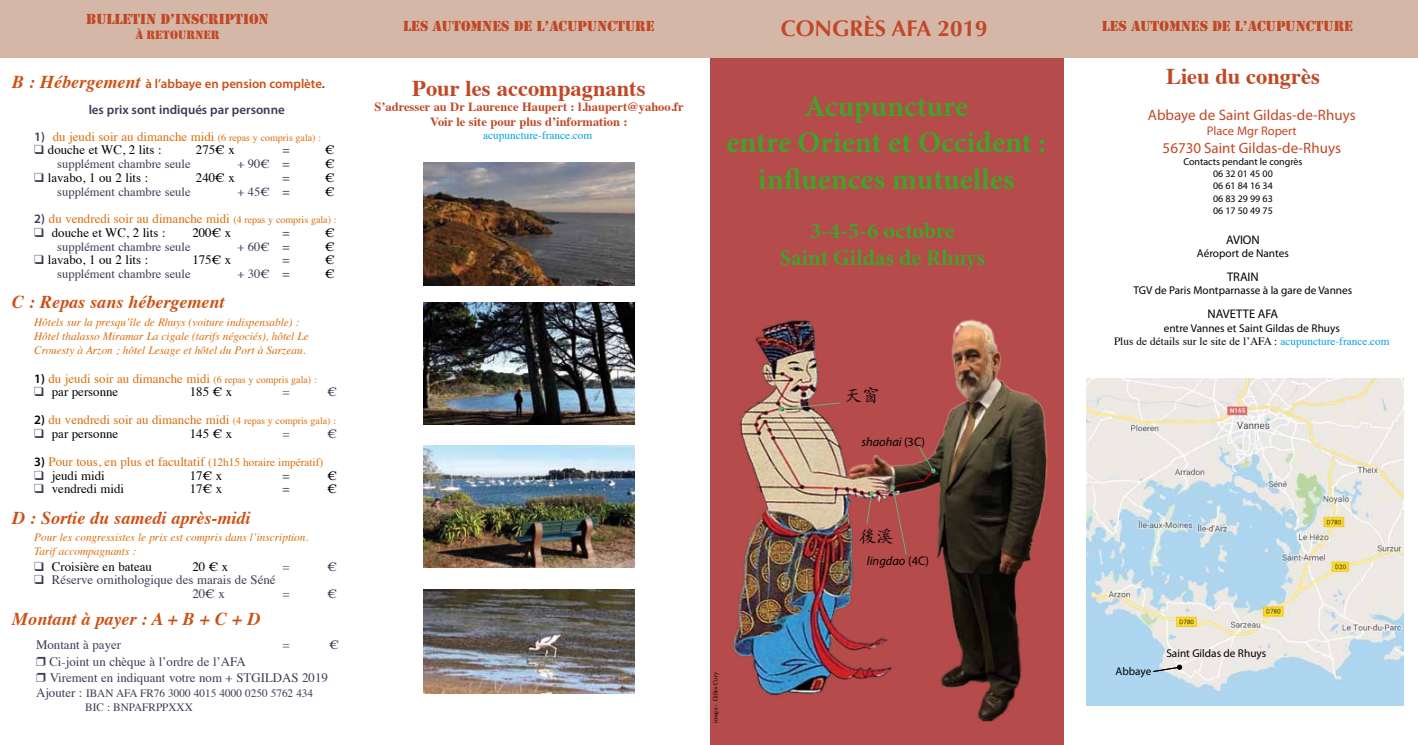
<style>
.page{position:relative;width:1418px;height:745px;background:#fff}
.page>*{position:absolute;margin:0;border:0;box-sizing:border-box;transform-origin:0 0}
.t1{font:700 30px/36px "Minion Pro";color:#44a12b;text-align:center}
.t2{font:700 22.5px "Times";color:#c14826}
.t3{font:700 22.5px/27px "Minion Pro";color:#44a12b;text-align:center}
.t4{font:700 22.5px "Optima";color:#c14826}
.t5{font:italic 700 18px "Times";color:#ce4f12}
.t6{font:17.5px "SIL Kai Reg Jian";color:#000}
.t7{font:15px "Stencil";color:#c14826}
.t8{font:15px "Myriad Pro";color:#c14826}
.t9{font:12.88px "Times";color:#db6c08}
.t10{font:12.88px "Times";color:#000}
.t11{font:12.88px/13.8px "Times";color:#413856}
.t12{font:600 12.88px/25.8px "Myriad Pro";color:#413856}
.t13{font:12.5px "Times";color:#413856}
.t14{font:700 12.5px/15px "Times";color:#c14826;text-align:center}
.t15{font:italic 12.5px "Myriad Pro";color:#000}
.t16{font:12.5px "Myriad Pro";color:#000}
.t17{font:12.5px "Myriad Pro";color:#c14826}
.t18{font:12.5px "Stencil";color:#c14826}
.t19{font:italic 11.25px/14.1px "Times";color:#db6c08}
.t20{font:11.25px "Myriad Pro";color:#000}
.t21{font:11.25px/13.5px "Times";color:#413856}
.t22{font:11.25px "Times";color:#000}
.t23{font:11.25px "Times";color:#009ee0}
.t24{font:10px/12px "Myriad Pro";color:#000;text-align:center}
.t25{font:6.25px "Times";letter-spacing:-.005em;color:#000}
.s1{font-family:"Times";font-weight:700;font-style:italic;font-size:18px;color:#ce4f12}
.s2{color:#ce4f12}
.s3{font-family:"Myriad Pro";font-weight:600;color:#413856}
.s4{font-size:10px}
.s5{color:#413856}
.s6{font-size:12.88px;color:#000}
.s7{font-family:"Myriad Pro";font-weight:600;color:#000}
.s8{font-size:11.25px}
.s9{font-size:12.88px}
.s10{font-style:normal}
.s11{color:#009ee0}
</style>
<div class="page">
<div style="left:710px;top:6px;width:353px;height:738px;background:#b54b4a"></div>
<img style="left:733px;top:319px;width:314px;height:403px">
<svg style="left:866px;top:490px;width:8px;height:34px"></svg>
<svg style="left:778px;top:402px;width:63px;height:9px"></svg>
<svg style="left:890px;top:444px;width:45px;height:111px"></svg>
<img style="left:423px;top:302px;width:211px;height:122px">
<img style="left:423px;top:162px;width:211px;height:123px">
<img style="left:423px;top:589px;width:211px;height:103px">
<img style="left:423px;top:445px;width:211px;height:122px">
<div style="left:0;top:0;width:1417px;height:58px;background:#d5b7a8"></div>
<img style="left:1086px;top:378px;width:317px;height:327px">
<svg style="left:1152px;top:664px;width:30px;height:7px"></svg>
<p class="t7" style="left:86px;top:10px;width:20px">BULLETIN</p>
<p class="t7" style="left:160px;top:10px;width:24px">D’INSCRI</p>
<p class="t7" style="left:225px;top:10px;width:19px">PTION</p>
<p class="t18" style="left:135px;top:28px;width:86px">À RETOURNER</p>
<p class="t12" style="left:89px;top:70px;width:238px;text-indent:-76px"><span class="s1">B : Hébergement</span> <span class="s2">à l’abbaye en pension complète</span>. les prix sont indiqués par personne</p>
<p class="t9" style="left:34px;top:124px;width:288px"><span class="s3">1)</span> du jeudi soir au dimanche midi <span class="s4">(6 repas y compris gala) :</span></p>
<p class="t10" style="left:34px;top:138px;width:129px"><span class="s5">❑</span> douche et WC, 2 lits :</p>
<p class="t10" style="left:196px;top:138px;width:40px">275€ x</p>
<p class="t10" style="left:282px;top:138px;width:9px">=</p>
<p class="t10" style="left:325px;top:138px;width:11px">€</p>
<p class="t13" style="left:57px;top:152px;width:135px">supplément chambre seule</p>
<p class="t13" style="left:237px;top:152px;width:54px">+ 90€ <span class="s6">=</span></p>
<p class="t10" style="left:325px;top:152px;width:11px">€</p>
<p class="t10" style="left:34px;top:165px;width:116px"><span class="s5">❑</span> lavabo, 1 ou 2 lits :</p>
<p class="t10" style="left:196px;top:165px;width:40px">240€ x</p>
<p class="t10" style="left:282px;top:165px;width:9px">=</p>
<p class="t10" style="left:325px;top:165px;width:11px">€</p>
<p class="t13" style="left:57px;top:179px;width:135px">supplément chambre seule</p>
<p class="t13" style="left:237px;top:179px;width:54px">+ 45€ <span class="s6">=</span></p>
<p class="t10" style="left:325px;top:179px;width:11px">€</p>
<p class="t9" style="left:34px;top:207px;width:304px"><span class="s3">2)</span> du vendredi soir au dimanche midi <span class="s4">(4 repas y compris gala) :</span></p>
<p class="t10" style="left:34px;top:220px;width:133px"><span class="s5">❑</span> douche et WC, 2 lits :</p>
<p class="t10" style="left:192px;top:220px;width:40px">200€ x</p>
<p class="t10" style="left:282px;top:220px;width:9px">=</p>
<p class="t10" style="left:325px;top:220px;width:11px">€</p>
<p class="t13" style="left:57px;top:234px;width:135px">supplément chambre seule</p>
<p class="t13" style="left:237px;top:234px;width:54px">+ 60€ <span class="s6">=</span></p>
<p class="t10" style="left:325px;top:234px;width:11px">€</p>
<p class="t10" style="left:34px;top:248px;width:116px"><span class="s5">❑</span> lavabo, 1 ou 2 lits :</p>
<p class="t10" style="left:192px;top:248px;width:40px">175€ x</p>
<p class="t10" style="left:282px;top:248px;width:9px">=</p>
<p class="t10" style="left:325px;top:248px;width:11px">€</p>
<p class="t13" style="left:57px;top:262px;width:135px">supplément chambre seule</p>
<p class="t13" style="left:237px;top:262px;width:54px">+ 30€ <span class="s6">=</span></p>
<p class="t10" style="left:325px;top:262px;width:11px">€</p>
<h3 class="t5" style="left:12px;top:285px;width:214px">C : Repas sans hébergement</h3>
<p class="t19" style="left:34px;top:314px;width:276px">Hôtels sur la presqu’île de Rhuys (voiture indispensable) :<br>Hôtel thalasso Miramar La cigale (tarifs négociés), hôtel Le<br>Crouesty à Arzon ; hôtel Lesage et hôtel du Port à Sarzeau.</p>
<p class="t9" style="left:34px;top:366px;width:284px"><span class="s7">1)</span> du jeudi soir au dimanche midi <span class="s4">(6 repas y compris gala) :</span></p>
<p class="t10" style="left:34px;top:379px;width:86px"><span class="s5">❑</span> par personne</p>
<p class="t10" style="left:190px;top:379px;width:44px">185 € x</p>
<p class="t11" style="left:282px;top:383px;width:9px">=</p>
<p class="t11" style="left:327px;top:383px;width:11px">€</p>
<p class="t9" style="left:34px;top:407px;width:303px"><span class="s7">2)</span> du vendredi soir au dimanche midi <span class="s4">(4 repas y compris gala) :</span></p>
<p class="t10" style="left:34px;top:421px;width:86px"><span class="s5">❑</span> par personne</p>
<p class="t10" style="left:190px;top:421px;width:44px">145 € x</p>
<p class="t11" style="left:282px;top:425px;width:9px">=</p>
<p class="t11" style="left:327px;top:425px;width:11px">€</p>
<p class="t9" style="left:34px;top:449px;width:290px"><span class="s7">3)</span> Pour tous, en plus et facultatif <span class="s8">(12h15 horaire impératif)</span></p>
<p class="t10" style="left:34px;top:463px;width:72px"><span class="s5">❑</span> jeudi midi</p>
<p class="t10" style="left:190px;top:463px;width:34px">17€ x</p>
<p class="t10" style="left:282px;top:463px;width:9px">=</p>
<p class="t10" style="left:327px;top:463px;width:11px">€</p>
<p class="t10" style="left:34px;top:477px;width:91px"><span class="s5">❑</span> vendredi midi</p>
<p class="t10" style="left:190px;top:477px;width:34px">17€ x</p>
<p class="t10" style="left:282px;top:477px;width:9px">=</p>
<p class="t10" style="left:327px;top:477px;width:11px">€</p>
<h3 class="t5" style="left:12px;top:500px;width:240px">D : Sortie du samedi après-midi</h3>
<p class="t19" style="left:34px;top:529px;width:276px">Pour les congressistes le prix est compris dans l’inscription.<br>Tarif accompagnants :</p>
<p class="t10" style="left:34px;top:554px;width:119px"><span class="s5">❑</span> Croisière en bateau</p>
<p class="t10" style="left:192px;top:554px;width:37px">20€x</p>
<p class="t11" style="left:282px;top:558px;width:9px">=</p>
<p class="t11" style="left:327px;top:558px;width:11px">€</p>
<p class="t11" style="left:192px;top:571px;width:85px;text-indent:-158px">❑ Réserve ornithologique des marais de Séné<br>20€ x</p>
<p class="t11" style="left:282px;top:585px;width:9px">=</p>
<p class="t11" style="left:327px;top:585px;width:11px">€</p>
<h3 class="t5" style="left:12px;top:601px;width:250px">Montant à payer : A + B + C + D</h3>
<p class="t11" style="left:36px;top:636px;width:87px">Montant à payer</p>
<p class="t11" style="left:282px;top:636px;width:9px">=</p>
<p class="t11" style="left:329px;top:636px;width:11px">€</p>
<p class="t11" style="left:36px;top:652px;width:293px;line-height:15.5px">❒ Ci-joint un chèque à l’ordre de l’AFA<br>❒ Virement en indiquant votre nom + STGILDAS 2019</p>
<p class="t21" style="left:85px;top:685px;width:229px;text-indent:-49px"><span class="s9">Ajouter :</span> IBAN AFA FR76 3000 4015 4000 0250 5762 434<br>BIC : BNPAFRPPXXX</p>
<p class="t7" style="left:403px;top:17px;width:10px">LES</p>
<p class="t7" style="left:432px;top:17px;width:11px">AUTOMNES</p>
<p class="t7" style="left:513px;top:17px;width:46px">DE L’ACU</p>
<p class="t7" style="left:577px;top:17px;width:21px">PUNCTURE</p>
<h2 class="t4" style="left:780px;top:15px;width:208px">CONGRÈS AFA 2019</h2>
<p class="t7" style="left:1101px;top:17px;width:10px">LES</p>
<p class="t7" style="left:1131px;top:17px;width:11px">AUTOMNES</p>
<p class="t7" style="left:1212px;top:17px;width:46px">DE L’ACU</p>
<p class="t7" style="left:1276px;top:17px;width:21px">PUNCTURE</p>
<h2 class="t2" style="left:412px;top:66px;width:235px">Pour les accompagnants</h2>
<p class="t14" style="left:374px;top:97px;width:311px">S’adresser au Dr Laurence Haupert : l.haupert@yahoo.fr<br>Voir le site pour plus d’information :</p>
<p class="t23" style="left:483px;top:125px;width:111px">acupuncture-france.com</p>
<h1 class="t1" style="left:726px;top:88px;width:321px">Acupuncture<br>entre Orient et Occident : influences mutuelles</h1>
<h2 class="t3" style="left:779px;top:217px;width:207px">3-4-5-6 octobre<br>Saint Gildas de Rhuys</h2>
<p class="t25" style="left:709px;top:722px;width:52px;rotate:-90deg">image : Gilles Cury</p>
<h3 class="t6" style="left:844px;top:383px;width:36px">天窗</h3>
<p class="t15" style="left:861px;top:433px;width:65px">shaohai <span class="s10">(3C)</span></p>
<h3 class="t6" style="left:859px;top:523px;width:36px">後溪</h3>
<p class="t15" style="left:867px;top:553px;width:64px">lingdao <span class="s10">(4C)</span></p>
<h2 class="t2" style="left:1165px;top:55px;width:155px">Lieu du congrès</h2>
<p class="t8" style="left:1147px;top:106px;width:209px">Abbaye de Saint Gildas-de-Rhuys</p>
<p class="t17" style="left:1206px;top:123px;width:91px">Place Mgr Ropert</p>
<p class="t8" style="left:1162px;top:139px;width:180px">56730 Saint Gildas-de-Rhuys</p>
<p class="t24" style="left:1183px;top:156px;width:121px">Contacts pendant le congrès<br>06 32 01 45 00<br>06 61 84 16 34<br>06 83 29 99 63<br>06 17 50 49 75</p>
<p class="t16" style="left:1225px;top:231px;width:35px">AVION</p>
<p class="t20" style="left:1196px;top:246px;width:93px">Aéroport de Nantes</p>
<p class="t16" style="left:1226px;top:269px;width:33px">TRAIN</p>
<p class="t20" style="left:1133px;top:283px;width:220px">TGV de Paris Montparnasse à la gare de Vannes</p>
<p class="t16" style="left:1207px;top:306px;width:72px">NAVETTE AFA</p>
<p class="t20" style="left:1163px;top:321px;width:177px">entre Vannes et Saint Gildas de Rhuys</p>
<p class="t22" style="left:1114px;top:330px;width:277px">Plus de détails sur le site de l’AFA : <span class="s11">acupuncture-france.com</span></p>
<p class="t20" style="left:1115px;top:664px;width:37px">Abbaye</p>
<p class="t20" style="left:1166px;top:646px;width:101px">Saint Gildas de Rhuys</p>
</div>
